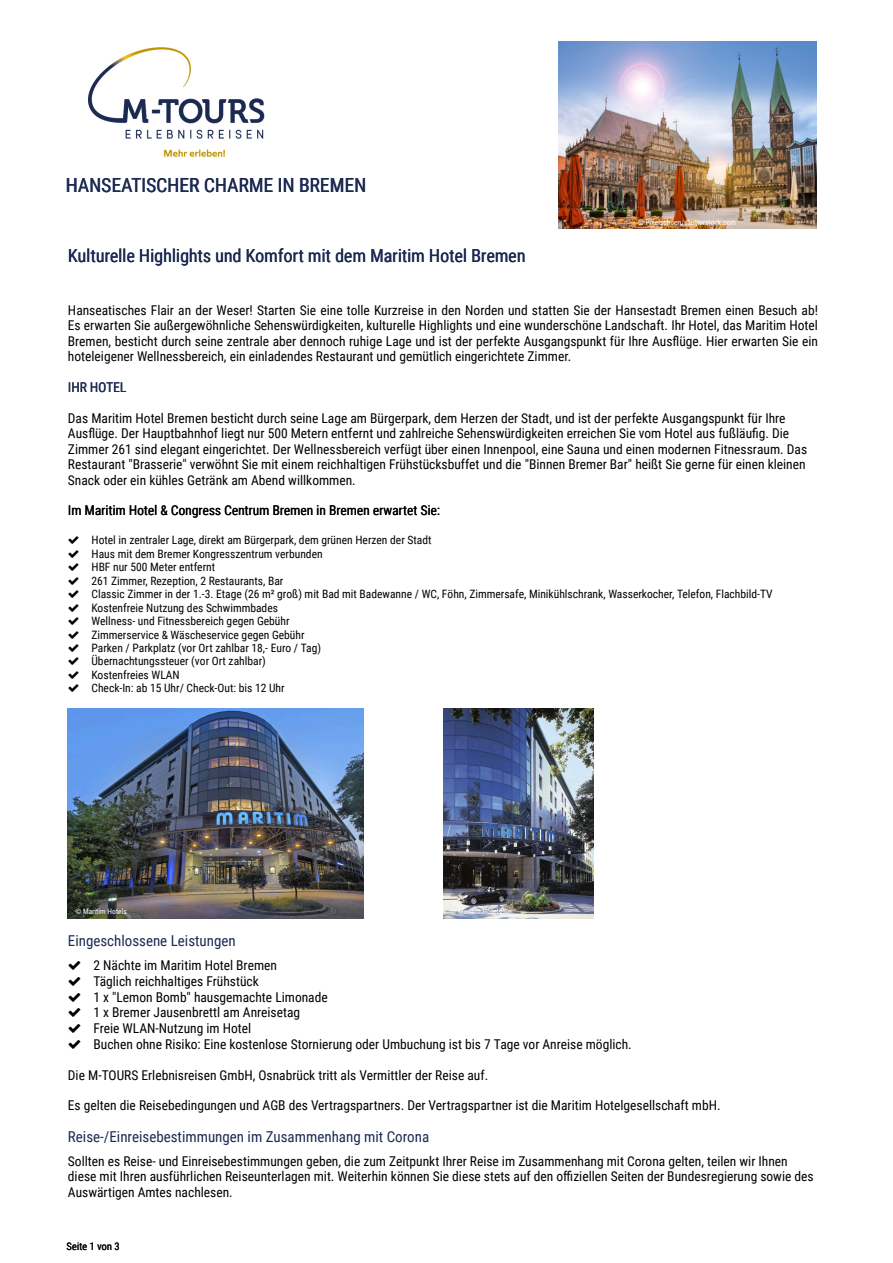
<style>
.page{position:relative;width:893px;height:1263px;background:#fff}
.page>*{position:absolute;margin:0;border:0;box-sizing:border-box;transform-origin:0 0}
.t1{font:19.5px "Roboto Condensed";color:#1c2b52}
.t2{font:18px "Roboto Condensed";color:#1c2b52}
.t3{font:15px "Roboto Condensed";color:#1c2b52}
.t4{font:13.5px/15.6px "Roboto Condensed";color:#000}
.t5{font:13.5px "Roboto Condensed";color:#1c2b52}
.t6{font:11.55px/13.5px "Roboto Condensed";color:#000}
.t7{font:10.5px "Roboto Condensed";color:#000}
.t8{font:7.5px "Roboto Condensed";color:#fff}
</style>
<div class="page">
<img style="left:68px;top:708px;width:296px;height:210px">
<img style="left:443px;top:708px;width:150px;height:210px">
<img style="left:88px;top:47px;width:177px;height:110px">
<img style="left:558px;top:41px;width:258px;height:188px">
<h1 class="t1" style="left:66px;top:176px;width:302px">HANSEATISCHER CHARME IN BREMEN</h1>
<h2 class="t2" style="left:68px;top:247px;width:459px">Kulturelle Highlights und Komfort mit dem Maritim Hotel Bremen</h2>
<p class="t8" style="left:638px;top:219px;width:99px">© Pixelschoen/shutterstock.com</p>
<p class="t4" style="left:68px;top:303px;width:752px;text-align:justify">Hanseatisches Flair an der Weser! Starten Sie eine tolle Kurzreise in den Norden und statten Sie der Hansestadt Bremen einen Besuch ab!<br>Es erwarten Sie außergewöhnliche Sehenswürdigkeiten, kulturelle Highlights und eine wunderschöne Landschaft. Ihr Hotel, das Maritim Hotel Bremen, besticht durch seine zentrale aber dennoch ruhige Lage und ist der perfekte Ausgangspunkt für Ihre Ausflüge. Hier erwarten Sie ein hoteleigener Wellnessbereich, ein einladendes Restaurant und gemütlich eingerichtete Zimmer.</p>
<p class="t5" style="left:68px;top:381px;width:60px">IHR HOTEL</p>
<p class="t4" style="left:68px;top:411px;width:741px">Das Maritim Hotel Bremen besticht durch seine Lage am Bürgerpark, dem Herzen der Stadt, und ist der perfekte Ausgangspunkt für Ihre Ausflüge. Der Hauptbahnhof liegt nur 500 Metern entfernt und zahlreiche Sehenswürdigkeiten erreichen Sie vom Hotel aus fußläufig. Die Zimmer 261 sind elegant eingerichtet. Der Wellnessbereich verfügt über einen Innenpool, eine Sauna und einen modernen Fitnessraum. Das Restaurant "Brasserie" verwöhnt Sie mit einem reichhaltigen Frühstücksbuffet und die "Binnen Bremer Bar" heißt Sie gerne für einen kleinen Snack oder ein kühles Getränk am Abend willkommen.</p>
<p class="t4" style="left:68px;top:504px;width:373px">Im Maritim Hotel &amp; Congress Centrum Bremen in Bremen erwartet Sie:</p>
<p class="t6" style="left:92px;top:534px;width:683px">Hotel in zentraler Lage, direkt am Bürgerpark, dem grünen Herzen der Stadt<br>Haus mit dem Bremer Kongresszentrum verbunden<br>HBF nur 500 Meter entfernt<br>261 Zimmer, Rezeption, 2 Restaurants, Bar<br>Classic Zimmer in der 1.-3. Etage (26 m² groß) mit Bad mit Badewanne / WC, Föhn, Zimmersafe, Minikühlschrank, Wasserkocher, Telefon, Flachbild-TV Kostenfreie Nutzung des Schwimmbades<br>Wellness- und Fitnessbereich gegen Gebühr<br>Zimmerservice &amp; Wäscheservice gegen Gebühr<br>Parken / Parkplatz (vor Ort zahlbar 18,- Euro / Tag)<br>Übernachtungssteuer (vor Ort zahlbar)<br>Kostenfreies WLAN<br>Check-In: ab 15 Uhr/ Check-Out: bis 12 Uhr</p>
<p class="t8" style="left:75px;top:908px;width:53px">© Maritim Hotels</p>
<p class="t8" style="left:450px;top:908px;width:53px">© Maritim Hotels</p>
<p class="t3" style="left:68px;top:934px;width:169px">Eingeschlossene Leistungen</p>
<p class="t4" style="left:93px;top:958px;width:540px">2 Nächte im Maritim Hotel Bremen<br>Täglich reichhaltiges Frühstück<br>1 x "Lemon Bomb" hausgemachte Limonade<br>1 x Bremer Jausenbrettl am Anreisetag<br>Freie WLAN-Nutzung im Hotel<br>Buchen ohne Risiko: Eine kostenlose Stornierung oder Umbuchung ist bis 7 Tage vor Anreise möglich.</p>
<p class="t4" style="left:68px;top:1068px;width:422px">Die M-TOURS Erlebnisreisen GmbH, Osnabrück tritt als Vermittler der Reise auf.</p>
<p class="t4" style="left:68px;top:1098px;width:654px">Es gelten die Reisebedingungen und AGB des Vertragspartners. Der Vertragspartner ist die Maritim Hotelgesellschaft mbH.</p>
<p class="t3" style="left:68px;top:1130px;width:363px">Reise-/Einreisebestimmungen im Zusammenhang mit Corona</p>
<p class="t4" style="left:68px;top:1154px;width:747px">Sollten es Reise- und Einreisebestimmungen geben, die zum Zeitpunkt Ihrer Reise im Zusammenhang mit Corona gelten, teilen wir Ihnen diese mit Ihren ausführlichen Reiseunterlagen mit. Weiterhin können Sie diese stets auf den offiziellen Seiten der Bundesregierung sowie des<br>Auswärtigen Amtes nachlesen.</p>
<p class="t7" style="left:66px;top:1242px;width:55px">Seite 1 von 3</p>
</div>
